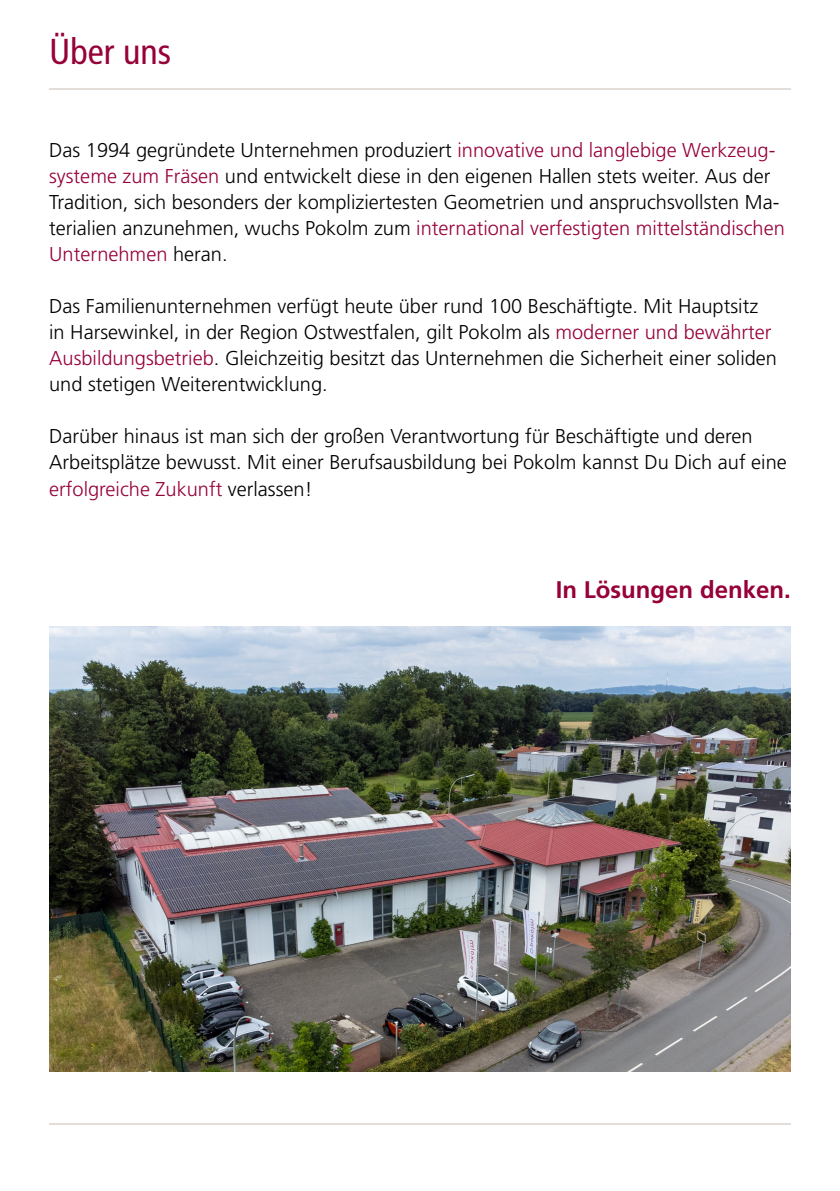
<style>
.page{position:relative;width:840px;height:1191px;background:#fff}
.page>*{position:absolute;margin:0;border:0;box-sizing:border-box;transform-origin:0 0}
.t1{font:condensed 36px "Frutiger LT Std";color:#97013a}
.t2{font:700 24px "Frutiger LT Std";color:#97013a}
.t3{font:300 20px/26px "Frutiger LT Std";color:#000}
.s1{color:#97013a}
</style>
<div class="page">
<img style="left:49px;top:626px;width:741px;height:445px">
<hr style="left:49px;top:88px;width:741px;height:2px;background:#e3ddd9">
<hr style="left:49px;top:1123px;width:741px;height:1px;background:#e3ddd9">
<p class="t1" style="left:49px;top:30px;width:123px">Über uns</p>
<p class="t3" style="left:49px;top:137px;width:736px">Das 1994 gegründete Unternehmen produziert <span class="s1">innovative und langlebige Werkzeug&shy;systeme zum Fräsen</span> und entwickelt diese in den eigenen Hallen stets weiter. Aus der Tradition, sich besonders der kompliziertesten Geometrien und anspruchsvollsten Ma&shy;terialien anzunehmen, wuchs Pokolm zum <span class="s1">international verfestigten mittelständischen Unternehmen</span> heran.</p>
<p class="t3" style="left:49px;top:293px;width:729px">Das Familienunternehmen verfügt heute über rund 100 Beschäftigte. Mit Hauptsitz in Harsewinkel, in der Region Ostwestfalen, gilt Pokolm als <span class="s1">moderner und bewährter Ausbildungsbetrieb</span>. Gleichzeitig besitzt das Unternehmen die Sicherheit einer soliden und stetigen Weiterentwicklung.</p>
<p class="t3" style="left:49px;top:423px;width:738px">Darüber hinaus ist man sich der großen Verantwortung für Beschäftigte und deren<br>Arbeitsplätze bewusst. Mit einer Berufsausbildung bei Pokolm kannst Du Dich auf eine <span class="s1">erfolgreiche Zukunft</span> verlassen!</p>
<p class="t2" style="left:555px;top:575px;width:236px">In Lösungen denken.</p>
</div>
